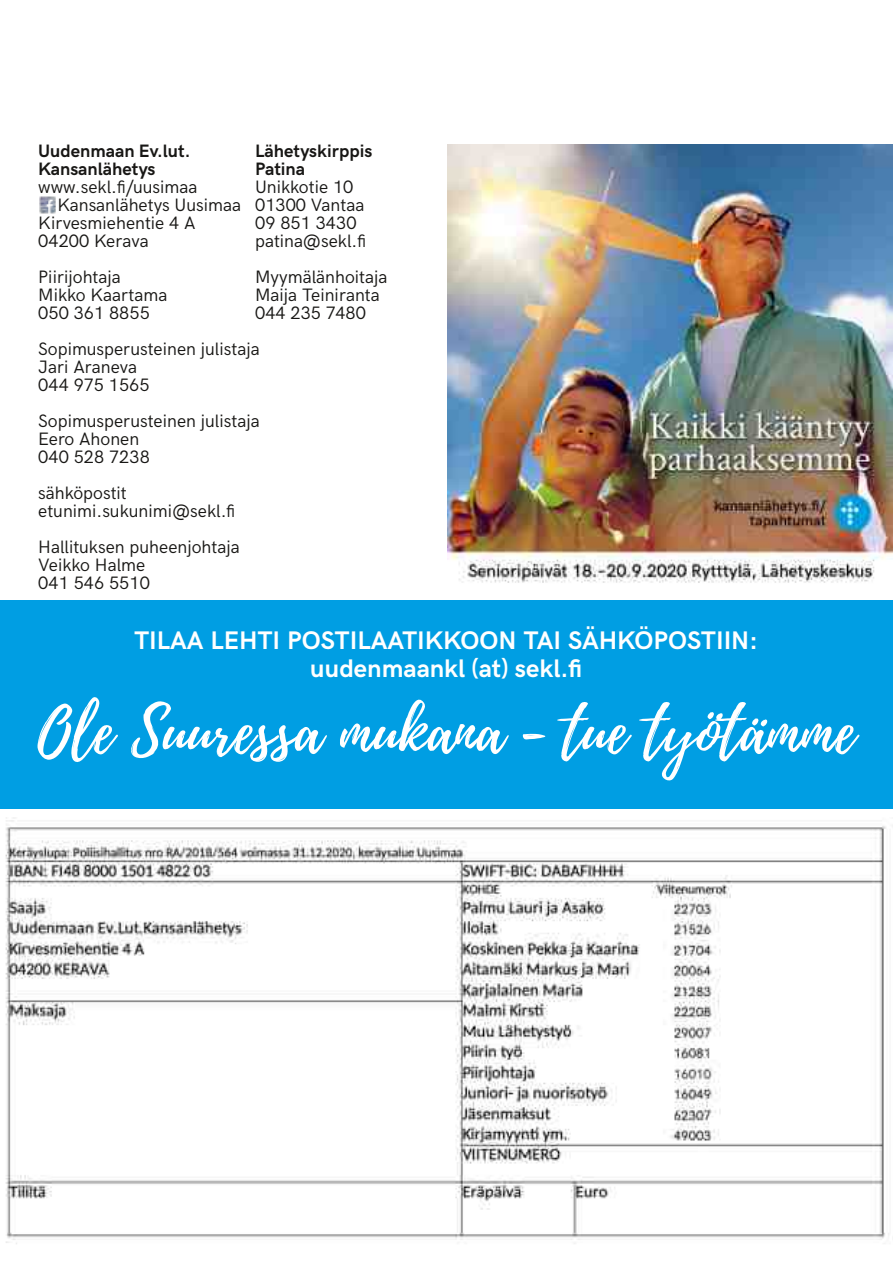
<style>
.page{position:relative;width:893px;height:1263px;background:#fff}
.page>*{position:absolute;margin:0;border:0;box-sizing:border-box;transform-origin:0 0}
.t1{font:63px "Playlist Script";color:#fff}
.t2{font:700 25.5px/28.5px "HK Grotesk";color:#fff;text-align:center}
.t3{font:18px/18px "HK Grotesk";color:#181715}
.t4{font:700 18px/18px "HK Grotesk";color:#181715}
</style>
<div class="page">
<img style="left:448px;top:145px;width:445px;height:438px">
<img style="left:5px;top:817px;width:888px;height:427px">
<div style="left:0;top:601px;width:893px;height:208px;background:#009ee3"></div>
<img style="left:39px;top:196px;width:17px;height:18px">
<p class="t4" style="left:38px;top:143px;width:154px">Uudenmaan Ev.lut.<br>Kansanlähetys</p>
<p class="t3" style="left:38px;top:179px;width:161px">www.sekl.fi/uusimaa</p>
<p class="t3" style="left:57px;top:197px;width:185px">Kansanlähetys Uusimaa</p>
<p class="t3" style="left:38px;top:215px;width:159px">Kirvesmiehentie 4 A</p>
<p class="t3" style="left:38px;top:233px;width:112px">04200 Kerava</p>
<p class="t3" style="left:38px;top:269px;width:131px">Piirijohtaja<br>Mikko Kaartama<br>050 361 8855</p>
<p class="t3" style="left:38px;top:341px;width:223px">Sopimusperusteinen julistaja<br>Jari Araneva<br>044 975 1565</p>
<p class="t3" style="left:38px;top:413px;width:223px">Sopimusperusteinen julistaja<br>Eero Ahonen<br>040 528 7238</p>
<p class="t3" style="left:38px;top:485px;width:199px">sähköpostit etunimi.sukunimi@sekl.fi</p>
<p class="t3" style="left:38px;top:539px;width:203px">Hallituksen puheenjohtaja<br>Veikko Halme<br>041 546 5510</p>
<h2 class="t2" style="left:135px;top:627px;width:625px">TILAA LEHTI POSTILAATIKKOON TAI SÄHKÖPOSTIIN: uudenmaankl (at) sekl.fi</h2>
<h1 class="t1" style="left:38px;top:686px;width:819px">Ole Suuressa mukana - tue työtämme</h1>
<p class="t4" style="left:255px;top:143px;width:119px">Lähetyskirppis<br>Patina</p>
<p class="t3" style="left:255px;top:179px;width:113px">Unikkotie 10<br>01300 Vantaa<br>09 851 3430 patina@sekl.fi</p>
<p class="t3" style="left:255px;top:269px;width:134px">Myymälänhoitaja<br>Maija Teiniranta<br>044 235 7480</p>
</div>
